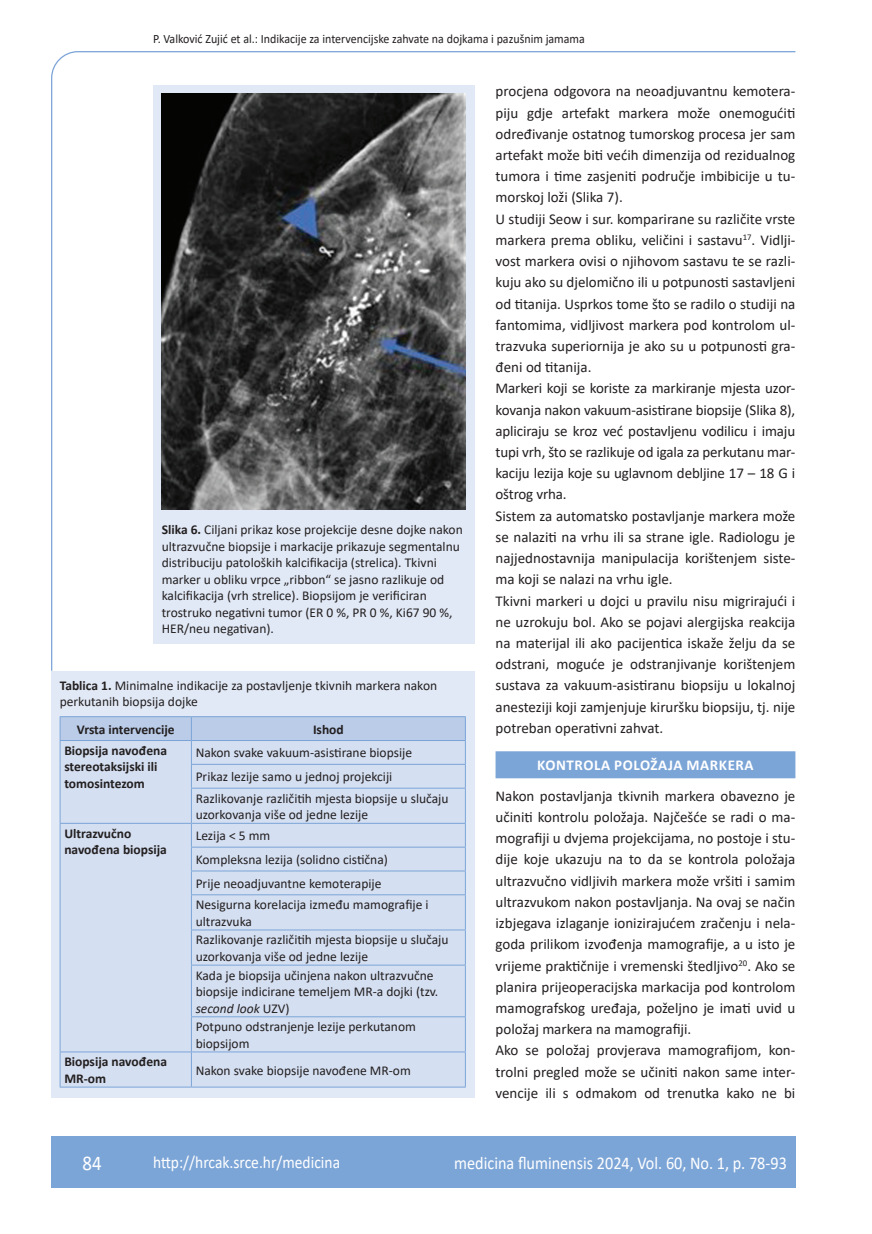
<style>
.page{position:relative;width:872px;height:1234px;background:#fff}
.page>*{position:absolute;margin:0;border:0;box-sizing:border-box;transform-origin:0 0}
.t1{font:21px "Calibri";color:#fff;scale:.9 1}
.t2{font:18px "Calibri";color:#fff;scale:.9 1}
.t3{font:17.25px "Calibri";color:#fff;scale:.9 1}
.osnovni_tekst{font:15px/21.1px "Calibri";color:#231f20;text-align:justify}
.naslov_ruler{font:700 15px "Calibri";letter-spacing:.04em;color:#fff}
.tablica{font:13.5px/16.5px "Calibri";color:#231f20}
.potpis_slika{font:13.5px/16.5px "Calibri";color:#231f20}
.tablica-2{font:700 13.5px/16.5px "Calibri";color:#231f20}
.glava{font:12.75px "Calibri";color:#231f20;scale:.94 1}
.s1{font-weight:700}
.s2{font-style:italic}
</style>
<div class="page">
<svg style="left:51px;top:51px;width:745px;height:621px"></svg>
<div style="left:51px;top:1135px;width:744px;height:51px;background:#7ca5d7"></div>
<div style="left:495px;top:751px;width:300px;height:27px;background:#7ca5d7"></div>
<div style="left:51px;top:670px;width:423px;height:427px;background:#e1e9f6"></div>
<div style="left:61px;top:788px;width:404px;height:298px;background:#d4dff1"></div>
<svg style="left:60px;top:716px;width:406px;height:72px"></svg>
<hr style="left:60px;top:788px;width:1px;height:34px;background:#7ca5d7">
<hr style="left:191px;top:787px;width:275px;height:1px;background:#7ca5d7">
<hr style="left:191px;top:788px;width:1px;height:34px;background:#7ca5d7">
<hr style="left:465px;top:788px;width:1px;height:34px;background:#7ca5d7">
<hr style="left:60px;top:822px;width:131px;height:1px;background:#7ca5d7">
<hr style="left:191px;top:822px;width:275px;height:1px;background:#7ca5d7">
<hr style="left:191px;top:846px;width:275px;height:1px;background:#7ca5d7">
<svg style="left:60px;top:823px;width:1px;height:71px"></svg>
<hr style="left:191px;top:870px;width:275px;height:1px;background:#7ca5d7">
<svg style="left:191px;top:823px;width:1px;height:71px"></svg>
<svg style="left:465px;top:823px;width:1px;height:71px"></svg>
<hr style="left:60px;top:894px;width:1px;height:35px;background:#7ca5d7">
<hr style="left:191px;top:894px;width:275px;height:1px;background:#7ca5d7">
<hr style="left:191px;top:895px;width:1px;height:34px;background:#7ca5d7">
<hr style="left:465px;top:895px;width:1px;height:34px;background:#7ca5d7">
<hr style="left:60px;top:929px;width:1px;height:35px;background:#7ca5d7">
<hr style="left:191px;top:929px;width:275px;height:1px;background:#7ca5d7">
<hr style="left:191px;top:930px;width:1px;height:34px;background:#7ca5d7">
<hr style="left:465px;top:930px;width:1px;height:34px;background:#7ca5d7">
<hr style="left:60px;top:964px;width:1px;height:52px;background:#7ca5d7">
<hr style="left:191px;top:964px;width:275px;height:1px;background:#7ca5d7">
<hr style="left:191px;top:965px;width:1px;height:51px;background:#7ca5d7">
<hr style="left:465px;top:965px;width:1px;height:51px;background:#7ca5d7">
<hr style="left:60px;top:1016px;width:1px;height:35px;background:#7ca5d7">
<hr style="left:191px;top:1016px;width:275px;height:1px;background:#7ca5d7">
<hr style="left:191px;top:1016px;width:1px;height:35px;background:#7ca5d7">
<hr style="left:465px;top:1016px;width:1px;height:35px;background:#7ca5d7">
<hr style="left:60px;top:1051px;width:131px;height:1px;background:#7ca5d7">
<hr style="left:60px;top:1052px;width:1px;height:34px;background:#7ca5d7">
<hr style="left:191px;top:1051px;width:275px;height:1px;background:#7ca5d7">
<hr style="left:191px;top:1052px;width:1px;height:34px;background:#7ca5d7">
<hr style="left:465px;top:1052px;width:1px;height:34px;background:#7ca5d7">
<hr style="left:60px;top:1086px;width:131px;height:1px;background:#7ca5d7">
<hr style="left:191px;top:1086px;width:275px;height:1px;background:#7ca5d7">
<div style="left:153px;top:85px;width:321px;height:558px;background:#e1e9f6"></div>
<img style="left:162px;top:94px;width:304px;height:415px">
<p class="glava" style="left:153px;top:29px;width:461px">P. Valković Zujić et al.: Indikacije za intervencijske zahvate na dojkama i pazušnim jamama</p>
<p class="potpis_slika" style="left:162px;top:521px;width:302px"><span class="s1">Slika 6.</span> Ciljani prikaz kose projekcije desne dojke nakon ultrazvučne biopsije i markacije prikazuje segmentalnu distribuciju patoloških kalcifikacija (strelica). Tkivni marker u obliku vrpce „ribbon“ se jasno razlikuje od kalcifikacija (vrh strelice). Biopsijom je verificiran trostruko negativni tumor (ER 0 %, PR 0 %, Ki67 90 %, HER/neu negativan).</p>
<p class="potpis_slika" style="left:60px;top:676px;width:379px"><span class="s1">Tablica 1.</span> Minimalne indikacije za postavljenje tkivnih markera nakon perkutanih biopsija dojke</p>
<p class="tablica-2" style="left:77px;top:720px;width:99px">Vrsta intervencije</p>
<p class="tablica-2" style="left:313px;top:720px;width:32px">Ishod</p>
<p class="tablica-2" style="left:64px;top:741px;width:104px">Biopsija navođena stereotaksijski ili tomosintezom</p>
<p class="tablica" style="left:196px;top:744px;width:218px">Nakon svake vakuum-asistirane biopsije</p>
<p class="tablica" style="left:196px;top:768px;width:198px">Prikaz lezije samo u jednoj projekciji</p>
<p class="tablica" style="left:196px;top:789px;width:254px">Razlikovanje različitih mjesta biopsije u slučaju uzorkovanja više od jedne lezije</p>
<p class="tablica-2" style="left:64px;top:824px;width:104px">Ultrazvučno navođena biopsija</p>
<p class="tablica" style="left:196px;top:827px;width:76px">Lezija &lt; 5 mm</p>
<p class="tablica" style="left:196px;top:850px;width:194px">Kompleksna lezija (solidno cistična)</p>
<p class="tablica" style="left:196px;top:874px;width:187px">Prije neoadjuvantne kemoterapije</p>
<p class="tablica" style="left:196px;top:895px;width:234px">Nesigurna korelacija između mamografije i ultrazvuka</p>
<p class="tablica" style="left:196px;top:931px;width:254px">Razlikovanje različitih mjesta biopsije u slučaju uzorkovanja više od jedne lezije</p>
<p class="tablica" style="left:196px;top:966px;width:244px">Kada je biopsija učinjena nakon ultrazvučne biopsije indicirane temeljem MR-a dojki (tzv. <span class="s2">second look</span> UZV)</p>
<p class="tablica" style="left:196px;top:1017px;width:222px">Potpuno odstranjenje lezije perkutanom biopsijom</p>
<p class="tablica-2" style="left:64px;top:1053px;width:104px">Biopsija navođena<br>MR-om</p>
<p class="tablica" style="left:196px;top:1061px;width:217px">Nakon svake biopsije navođene MR-om</p>
<p class="osnovni_tekst" style="left:495px;top:80px;width:301px">procjena odgovora na neoadjuvantnu kemotera&shy;piju gdje artefakt markera može onemogućiti određivanje ostatnog tumorskog procesa jer sam artefakt može biti većih dimenzija od rezidualnog tumora i time zasjeniti područje imbibicije u tu&shy;morskoj loži (Slika 7).</p>
<p class="osnovni_tekst" style="left:495px;top:208px;width:301px">U studiji Seow i sur. komparirane su različite vrste markera prema obliku, veličini i sastavu<sup>17</sup>. Vidlji&shy;vost markera ovisi o njihovom sastavu te se razli&shy;kuju ako su djelomično ili u potpunosti sastavljeni od titanija. Usprkos tome što se radilo o studiji na fantomima, vidljivost markera pod kontrolom ul&shy;trazvuka superiornija je ako su u potpunosti gra&shy;đeni od titanija.</p>
<p class="osnovni_tekst" style="left:495px;top:377px;width:301px">Markeri koji se koriste za markiranje mjesta uzor&shy;kovanja nakon vakuum-asistirane biopsije (Slika 8), apliciraju se kroz već postavljenu vodilicu i imaju tupi vrh, što se razlikuje od igala za perkutanu mar&shy;kaciju lezija koje su uglavnom debljine 17 – 18 G i oštrog vrha.</p>
<p class="osnovni_tekst" style="left:495px;top:504px;width:301px">Sistem za automatsko postavljanje markera može se nalaziti na vrhu ili sa strane igle. Radiologu je najjednostavnija manipulacija korištenjem siste&shy;ma koji se nalazi na vrhu igle.</p>
<p class="osnovni_tekst" style="left:495px;top:589px;width:301px">Tkivni markeri u dojci u pravilu nisu migrirajući i ne uzrokuju bol. Ako se pojavi alergijska reakcija na materijal ili ako pacijentica iskaže želju da se odstrani, moguće je odstranjivanje korištenjem sustava za vakuum-asistiranu biopsiju u lokalnoj anesteziji koji zamjenjuje kiruršku biopsiju, tj. nije potreban operativni zahvat.</p>
<p class="naslov_ruler" style="left:537px;top:754px;width:218px">KONTROLA POLOŽAJA MARKERA</p>
<p class="osnovni_tekst" style="left:495px;top:784px;width:301px">Nakon postavljanja tkivnih markera obavezno je učiniti kontrolu položaja. Najčešće se radi o ma&shy;mografiji u dvjema projekcijama, no postoje i stu&shy;dije koje ukazuju na to da se kontrola položaja ultrazvučno vidljivih markera može vršiti i samim ultrazvukom nakon postavljanja. Na ovaj se način izbjegava izlaganje ionizirajućem zračenju i nela&shy;goda prilikom izvođenja mamografije, a u isto je vrijeme praktičnije i vremenski štedljivo<sup>20</sup>. Ako se planira prijeoperacijska markacija pod kontrolom mamografskog uređaja, poželjno je imati uvid u položaj markera na mamografiji.</p>
<p class="osnovni_tekst" style="left:495px;top:1039px;width:301px">Ako se položaj provjerava mamografijom, kon&shy;trolni pregled može se učiniti nakon same inter&shy;vencije ili s odmakom od trenutka kako ne bi</p>
<p class="t1" style="left:82px;top:1147px;width:23px">84</p>
<p class="t3" style="left:153px;top:1149px;width:209px">http://hrcak.srce.hr/medicina</p>
<p class="t2" style="left:454px;top:1149px;width:371px">medicina fluminensis 2024, Vol. 60, No. 1, p. 78-93</p>
</div>
